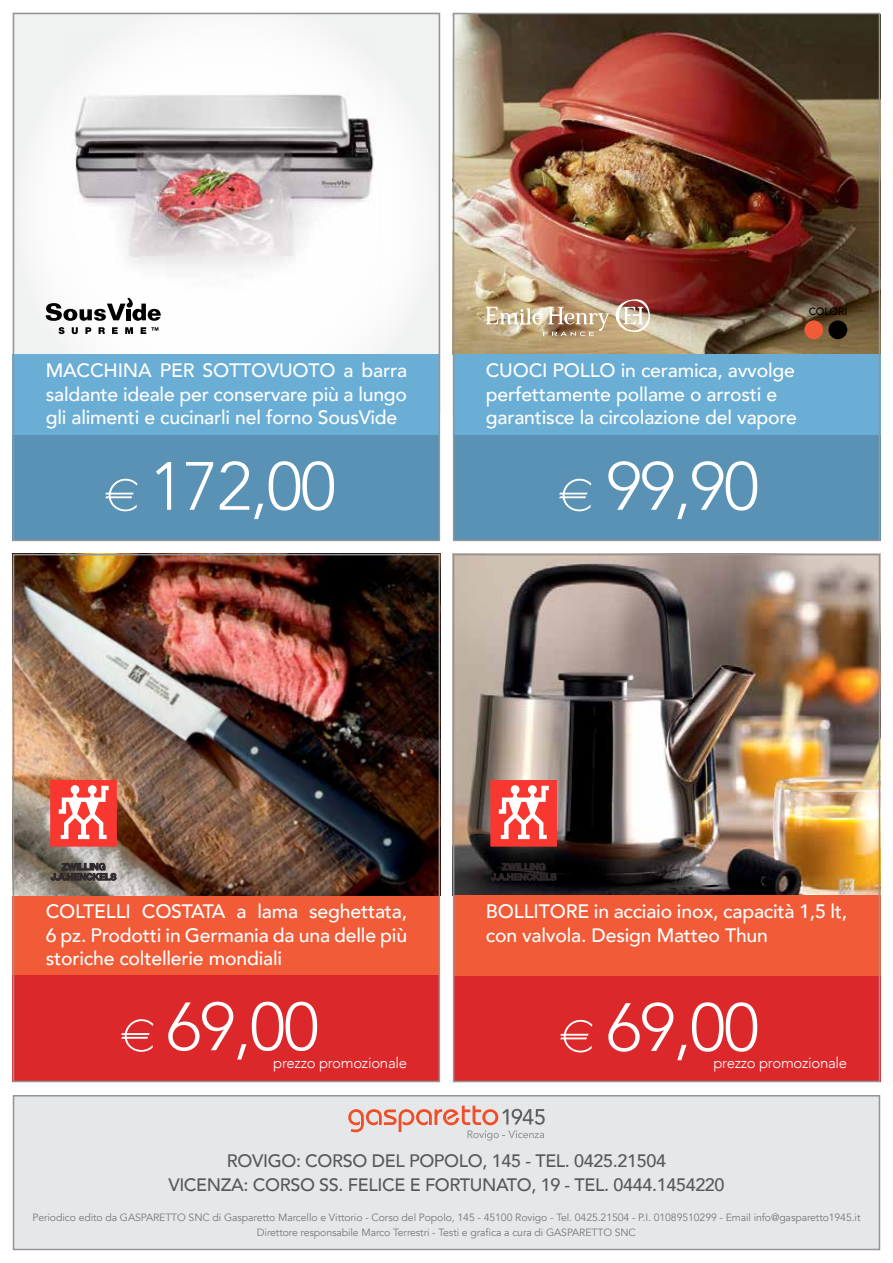
<style>
.page{position:relative;width:893px;height:1263px;background:#fff}
.page>*{position:absolute;margin:0;border:0;box-sizing:border-box;transform-origin:0 0}
.t1{font:300 67.5px "Avenir";letter-spacing:-.02em;color:#fff}
.t2{font:500 19.35px/23.5px "Avenir";letter-spacing:-.01em;color:#fff}
.t3{font:500 18px "Avenir";letter-spacing:-.02em;color:#58595b}
.t4{font:300 15px "Avenir";letter-spacing:-.02em;color:#fff}
.t5{font:10.5px/15px "Avenir";letter-spacing:-.01em;color:#77787b;text-align:center}
.t6{font:500 10.5px "Avenir";letter-spacing:-.02em;color:#000}
</style>
<div class="page">
<div style="left:13px;top:954px;width:427px;height:127px;background:#dc282b"></div>
<div style="left:13px;top:894px;width:427px;height:81px;background:#f15b38"></div>
<svg style="left:121px;top:1019px;width:32px;height:33px"></svg>
<img style="left:13px;top:553px;width:427px;height:342px">
<img style="left:453px;top:553px;width:427px;height:342px">
<div style="left:13px;top:13px;width:427px;height:401px;background:#f8f8f9"></div>
<img style="left:71px;top:92px;width:304px;height:243px">
<img style="left:456px;top:16px;width:421px;height:338px">
<div style="left:13px;top:1095px;width:867px;height:155px;background:#e6e7e8;border:2px solid #939598"></div>
<svg style="left:348px;top:1106px;width:197px;height:35px"></svg>
<div style="left:453px;top:414px;width:427px;height:127px;background:#5992b4"></div>
<div style="left:453px;top:955px;width:427px;height:127px;background:#dc282b"></div>
<div style="left:13px;top:414px;width:427px;height:127px;background:#5992b4"></div>
<div style="left:453px;top:354px;width:427px;height:81px;background:#6baed5"></div>
<div style="left:453px;top:895px;width:427px;height:81px;background:#f15b38"></div>
<div style="left:13px;top:354px;width:427px;height:81px;background:#6baed5"></div>
<svg style="left:559px;top:479px;width:32px;height:32px"></svg>
<svg style="left:560px;top:1020px;width:32px;height:32px"></svg>
<svg style="left:105px;top:479px;width:32px;height:32px"></svg>
<div style="left:804px;top:320px;width:19px;height:19px;background:#f15b38;border-radius:50%"></div>
<div style="left:828px;top:320px;width:19px;height:19px;background:#000;border-radius:50%"></div>
<svg style="left:59px;top:327px;width:6px;height:7px"></svg>
<svg style="left:72px;top:327px;width:6px;height:7px"></svg>
<svg style="left:85px;top:327px;width:6px;height:7px"></svg>
<svg style="left:99px;top:327px;width:6px;height:7px"></svg>
<svg style="left:112px;top:327px;width:6px;height:7px"></svg>
<svg style="left:125px;top:327px;width:8px;height:7px"></svg>
<svg style="left:46px;top:298px;width:115px;height:23px"></svg>
<svg style="left:141px;top:327px;width:17px;height:7px"></svg>
<div style="left:51px;top:780px;width:65px;height:66px;background:#f83830"></div>
<svg style="left:59px;top:785px;width:50px;height:54px"></svg>
<svg style="left:51px;top:863px;width:65px;height:17px"></svg>
<div style="left:491px;top:780px;width:65px;height:66px;background:#f83830"></div>
<svg style="left:499px;top:785px;width:50px;height:54px"></svg>
<svg style="left:491px;top:863px;width:65px;height:17px"></svg>
<svg style="left:616px;top:299px;width:34px;height:33px"></svg>
<svg style="left:486px;top:307px;width:123px;height:29px;background:#c5b191"></svg>
<div style="left:453px;top:13px;width:427px;height:528px;border:2px solid #939598"></div>
<div style="left:13px;top:13px;width:427px;height:528px;border:2px solid #939598"></div>
<div style="left:13px;top:554px;width:427px;height:528px;border:2px solid #939598"></div>
<div style="left:453px;top:554px;width:427px;height:528px;border:2px solid #939598"></div>
<p class="t2" style="left:46px;top:358px;width:363px;text-align:justify">MACCHINA PER SOTTOVUOTO a barra saldante ideale per conservare più a lungo gli alimenti e cucinarli nel forno SousVide</p>
<h1 class="t1" style="left:149px;top:447px;width:188px">172,00</h1>
<p class="t6" style="left:809px;top:302px;width:40px">COLORI</p>
<p class="t2" style="left:486px;top:358px;width:313px">CUOCI POLLO in ceramica, avvolge perfettamente pollame o arrosti e garantisce la circolazione del vapore</p>
<h1 class="t1" style="left:606px;top:447px;width:154px">99,90</h1>
<p class="t2" style="left:46px;top:899px;width:363px;text-align:justify">COLTELLI COSTATA a lama seghettata, 6 pz. Prodotti in Germania da una delle più storiche coltellerie mondiali</p>
<p class="t2" style="left:486px;top:899px;width:363px">BOLLITORE in acciaio inox, capacità 1,5 lt, con valvola. Design Matteo Thun</p>
<h1 class="t1" style="left:166px;top:987px;width:154px">69,00</h1>
<h1 class="t1" style="left:606px;top:988px;width:154px">69,00</h1>
<p class="t4" style="left:273px;top:1054px;width:135px">prezzo promozionale</p>
<p class="t4" style="left:713px;top:1054px;width:135px">prezzo promozionale</p>
<p class="t3" style="left:227px;top:1145px;width:24px">Rovigo</p>
<p class="t3" style="left:296px;top:1145px;width:35px">: Corso</p>
<p class="t3" style="left:372px;top:1145px;width:12px">del</p>
<p class="t3" style="left:409px;top:1145px;width:24px">Popolo</p>
<p class="t3" style="left:482px;top:1145px;width:185px">, 145 - Tel. 0425.21504</p>
<p class="t3" style="left:168px;top:1169px;width:23px">Vicenza</p>
<p class="t3" style="left:244px;top:1169px;width:125px">: CORso SS. Felice</p>
<p class="t3" style="left:410px;top:1169px;width:39px">e Fortunato</p>
<p class="t3" style="left:531px;top:1169px;width:195px">, 19 - Tel. 0444.1454220</p>
<p class="t5" style="left:33px;top:1210px;width:829px">Periodico edito da GASPARETTO SNC di Gasparetto Marcello e Vittorio - Corso del Popolo, 145 - 45100 Rovigo - Tel. 0425.21504 - P.I. 01089510299 - Email info@gasparetto1945.it<br>Direttore responsabile Marco Terrestri - Testi e grafica a cura di GASPARETTO SNC</p>
</div>
